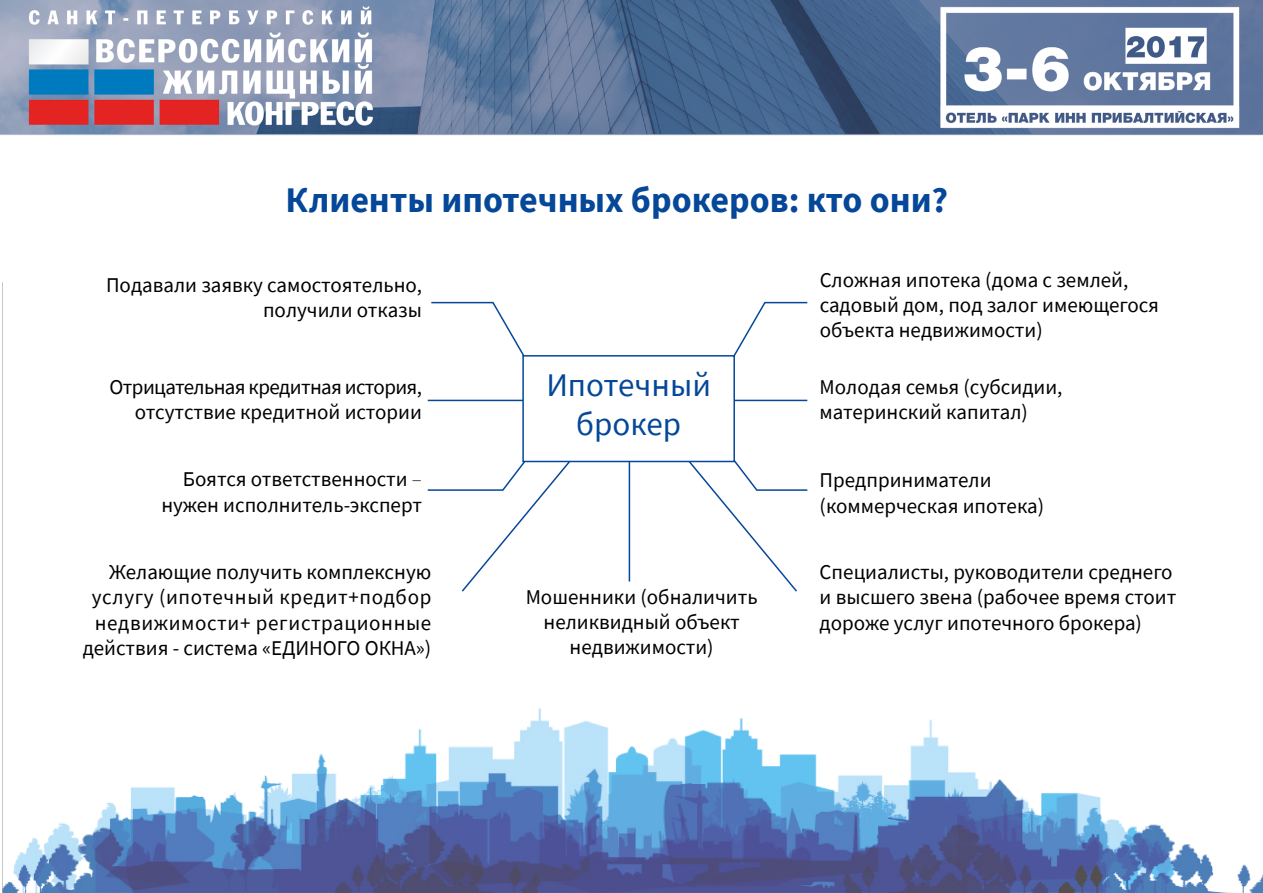
<style>
.page{position:relative;width:1263px;height:893px;background:#fff}
.page>*{position:absolute;margin:0;border:0;box-sizing:border-box;transform-origin:0 0}
.t1{font:700 36px "Source Sans Pro";color:#054798}
.t2{font:33px/39.6px "Source Sans Pro";color:#054798;text-align:center}
.t3{font:21px/25.2px "Source Sans Pro";color:#000}
.t4{font:21px/25.2px "Source Sans Pro";letter-spacing:-.03em;color:#000;text-align:right}
.s1{font-weight:200}
</style>
<div class="page">
<img style="left:0;top:0;width:1263px;height:136px">
<img style="left:2px;top:283px;width:1261px;height:610px">
<svg style="left:430px;top:301px;width:108px;height:78px"></svg>
<svg style="left:720px;top:301px;width:89px;height:78px"></svg>
<hr style="left:428px;top:400px;width:109px;height:1px;background:#054798">
<hr style="left:702px;top:400px;width:105px;height:1px;background:#054798">
<svg style="left:674px;top:419px;width:135px;height:174px"></svg>
<svg style="left:426px;top:419px;width:158px;height:174px"></svg>
<hr style="left:629px;top:456px;width:1px;height:125px;background:#054798">
<div style="left:522px;top:355px;width:213px;height:107px;background:#fff;border:2px solid #054798"></div>
<h1 class="t1" style="left:286px;top:176px;width:664px">Клиенты ипотечных брокеров: кто они?</h1>
<p class="t3" style="left:106px;top:272px;width:317px;text-align:right">Подавали заявку самостоятельно, получили отказы</p>
<p class="t3" style="left:820px;top:267px;width:341px">Сложная ипотека (дома с землей, садовый дом, под залог имеющегося объекта недвижимости)</p>
<h2 class="t2" style="left:546px;top:365px;width:166px">Ипотечный брокер</h2>
<p class="t4" style="left:110px;top:374px;width:314px">Отрицательная кредитная история, отсутствие кредитной истории</p>
<p class="t3" style="left:820px;top:374px;width:244px">Молодая семья (субсидии, материнский капитал)</p>
<p class="t3" style="left:161px;top:467px;width:262px;text-align:right">Боятся ответственности <span class="s1">– </span>нужен исполнитель-эксперт</p>
<p class="t3" style="left:83px;top:559px;width:350px;text-align:right">Желающие получить комплексную услугу (ипотечный кредит+подбор недвижимости+ регистрационные действия - система «ЕДИНОГО ОКНА»)</p>
<p class="t3" style="left:526px;top:584px;width:233px;text-align:center">Мошенники (обналичить неликвидный объект недвижимости)</p>
<p class="t3" style="left:820px;top:468px;width:226px">Предприниматели (коммерческая ипотека)</p>
<p class="t3" style="left:820px;top:559px;width:358px">Специалисты, руководители среднего и высшего звена (рабочее время стоит дороже услуг ипотечного брокера)</p>
</div>
